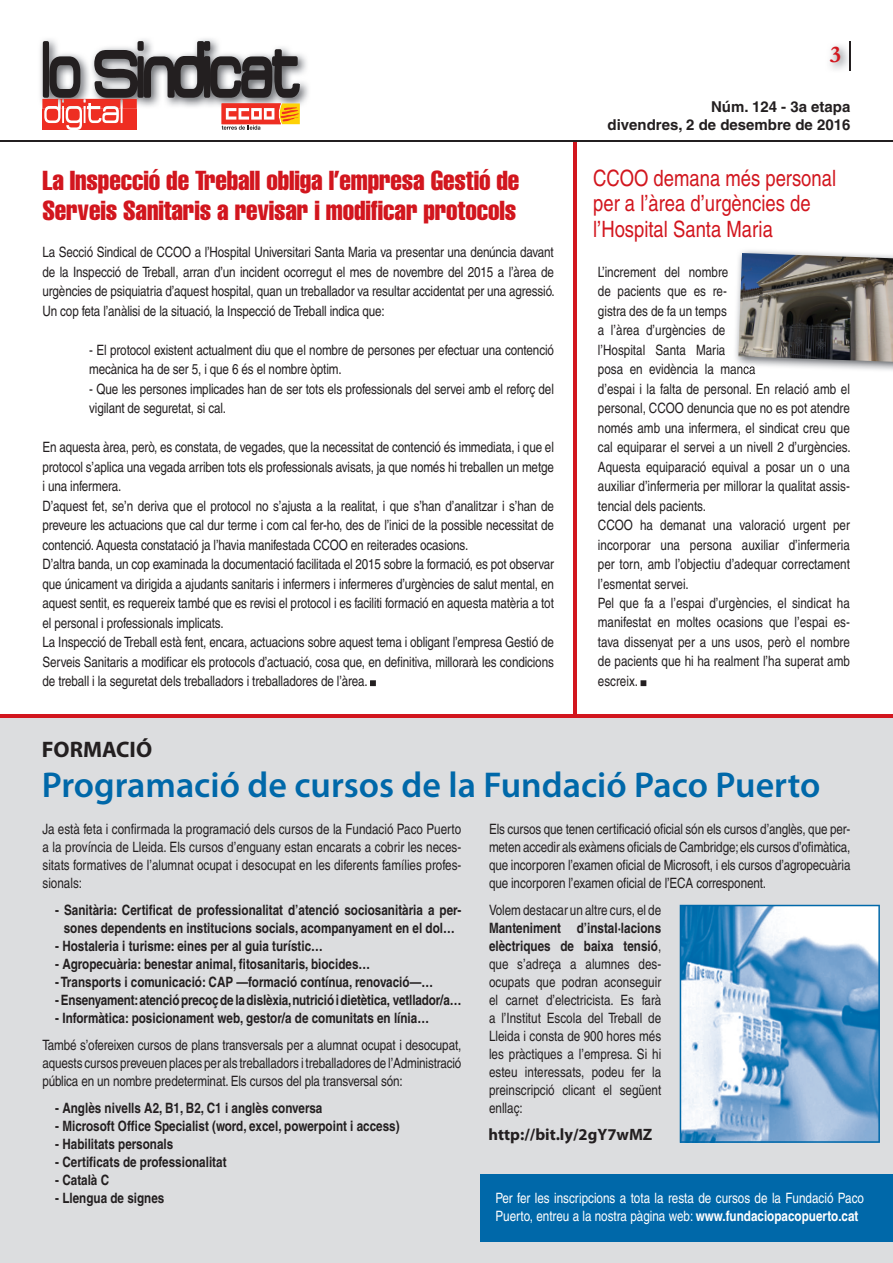
<style>
.page{position:relative;width:893px;height:1263px;background:#fff}
.page>*{position:absolute;margin:0;border:0;box-sizing:border-box;transform-origin:0 0}
.t1{font:600 36px "Myriad Pro";color:#0068a9}
.t2{font:extra-condensed 27px/30px "Helvetica";letter-spacing:-.005em;color:#d2161e}
.t3{font:700 24px "Garamond";color:#d2161e}
.t4{font:condensed 22.5px/25.5px "Helvetica";color:#d2161e}
.t5{font:700 22.5px "Myriad Pro";color:#231f20}
.t6{font:700 16.5px "Myriad Pro";color:#231f20}
.t7{font:700 15px/18px "Helvetica";color:#231f20;text-align:right}
.t8{font:condensed 14.25px/19.5px "Helvetica";letter-spacing:-.01em;color:#231f20;text-align:justify}
.t9{font:700 condensed 14.25px/18px "Helvetica";color:#231f20;text-align:center}
.t10{font:condensed 14.25px/18px "Helvetica";color:#fff}
.s1{font-weight:700}
</style>
<div class="page">
<div style="left:0;top:717px;width:893px;height:546px;background:#dcdddf"></div>
<div style="left:480px;top:1174px;width:413px;height:67px;background:#0068a9"></div>
<img style="left:830px;top:42px;width:20px;height:29px">
<hr style="left:850px;top:41px;width:1px;height:30px;background:#231f20">
<img style="left:40px;top:38px;width:269px;height:71px">
<svg style="left:43px;top:41px;width:257px;height:89px"></svg>
<svg style="left:370px;top:680px;width:6px;height:6px"></svg>
<svg style="left:641px;top:680px;width:5px;height:6px"></svg>
<hr style="left:574px;top:140px;width:3px;height:576px;background:#d2161e">
<img style="left:735px;top:250px;width:158px;height:121px">
<img style="left:733px;top:364px;width:22px;height:9px">
<img style="left:738px;top:253px;width:155px;height:109px">
<hr style="left:0;top:714px;width:893px;height:3px;background:#d2161e">
<svg style="left:680px;top:905px;width:200px;height:238px;background:#8ab5d7"></svg>
<hr style="left:0;top:140px;width:893px;height:1px;background:#231f20">
<h2 class="t2" style="left:43px;top:165px;width:478px">La Inspecció de Treball obliga l’empresa Gestió de<br>Serveis Sanitaris a revisar i modificar protocols</h2>
<p class="t8" style="left:43px;top:242px;width:514px">La Secció Sindical de CCOO a l’Hospital Universitari Santa Maria va presentar una denúncia davant de la Inspecció de Treball, arran d’un incident ocorregut el mes de novembre del 2015 a l’àrea de urgències de psiquiatria d’aquest hospital, quan un treballador va resultar accidentat per una agressió.<br>Un cop feta l’anàlisi de la situació, la Inspecció de Treball indica que:</p>
<p class="t8" style="left:89px;top:340px;width:466px">- El protocol existent actualment diu que el nombre de persones per efectuar una contenció mecànica ha de ser 5, i que 6 és el nombre òptim.</p>
<p class="t8" style="left:89px;top:379px;width:466px">- Que les persones implicades han de ser tots els professionals del servei amb el reforç del vigilant de seguretat, si cal.</p>
<p class="t8" style="left:43px;top:437px;width:513px;text-align:left">En aquesta àrea, però, es constata, de vegades, que la necessitat de contenció és immediata, i que el protocol s’aplica una vegada arriben tots els professionals avisats, ja que només hi treballen un metge i una infermera.<br>D’aquest fet, se’n deriva que el protocol no s’ajusta a la realitat, i que s’han d’analitzar i s’han de preveure les actuacions que cal dur terme i com cal fer-ho, des de l’inici de la possible necessitat de contenció. Aquesta constatació ja l’havia manifestada CCOO en reiterades ocasions.<br>D’altra banda, un cop examinada la documentació facilitada el 2015 sobre la formació, es pot observar que únicament va dirigida a ajudants sanitaris i infermers i infermeres d’urgències de salut mental, en aquest sentit, es requereix també que es revisi el protocol i es faciliti formació en aquesta matèria a tot el personal i professionals implicats.<br>La Inspecció de Treball està fent, encara, actuacions sobre aquest tema i obligant l’empresa Gestió de Serveis Sanitaris a modificar els protocols d’actuació, cosa que, en definitiva, millorarà les condicions de treball i la seguretat dels treballadors i treballadores de l’àrea.</p>
<h3 class="t5" style="left:42px;top:734px;width:112px">FORMACIÓ</h3>
<h3 class="t3" style="left:830px;top:38px;width:13px">3</h3>
<p class="t7" style="left:608px;top:98px;width:244px">Núm. 124 - 3a etapa<br>divendres, 2 de desembre de 2016</p>
<h3 class="t4" style="left:593px;top:165px;width:245px">CCOO demana més personal per a l’àrea d’urgències de l’Hospital Santa Maria</h3>
<p class="t8" style="left:598px;top:262px;width:254px;text-align:left">L’increment del nombre<br>de pacients que es re-<br>gistra des de fa un temps<br>a l’àrea d’urgències de<br>l’Hospital Santa Maria<br>posa en evidència la manca<br>d’espai i la falta de personal. En relació amb el personal, CCOO denuncia que no es pot atendre només amb una infermera, el sindicat creu que cal equiparar el servei a un nivell 2 d’urgències.<br>Aquesta equiparació equival a posar un o una auxiliar d’infermeria per millorar la qualitat assis&shy;tencial dels pacients.<br>CCOO ha demanat una valoració urgent per incorporar una persona auxiliar d’infermeria per torn, amb l’objectiu d’adequar correctament l’esmentat servei.<br>Pel que fa a l’espai d’urgències, el sindicat ha manifestat en moltes ocasions que l’espai es&shy;tava dissenyat per a uns usos, però el nombre de pacients que hi ha realment l’ha superat amb escreix.</p>
<h1 class="t1" style="left:42px;top:762px;width:780px">Programació de cursos de la Fundació Paco Puerto</h1>
<p class="t8" style="left:43px;top:820px;width:420px;line-height:18px">Ja està feta i confirmada la programació dels cursos de la Fundació Paco Puerto a la província de Lleida. Els cursos d’enguany estan encarats a cobrir les neces&shy;sitats formatives de l’alumnat ocupat i desocupat en les diferents famílies profes&shy;sionals:</p>
<p class="t9" style="left:55px;top:900px;width:408px">- Sanitària: Certificat de professionalitat d’atenció sociosanitària a per&shy;sones dependents en institucions socials, acompanyament en el dol…</p>
<p class="t9" style="left:55px;top:936px;width:269px">- Hostaleria i turisme: eines per al guia turístic…</p>
<p class="t9" style="left:55px;top:954px;width:316px">- Agropecuària: benestar animal, fitosanitaris, biocides…</p>
<p class="t9" style="left:55px;top:972px;width:379px">- Transports i comunicació: CAP —formació contínua, renovació—…</p>
<p class="t9" style="left:55px;top:990px;width:408px">- Ensenyament: atenció precoç de la dislèxia, nutrició i dietètica, vetllador/a…</p>
<p class="t9" style="left:55px;top:1008px;width:375px">- Informàtica: posicionament web, gestor/a de comunitats en línia…</p>
<p class="t8" style="left:43px;top:1036px;width:420px;line-height:18px">També s’ofereixen cursos de plans transversals per a alumnat ocupat i desocupat, aquests cursos preveuen places per als treballadors i treballadores de l’Administració pública en un nombre predeterminat. Els cursos del pla transversal són:</p>
<p class="t9" style="left:55px;top:1098px;width:269px">- Anglès nivells A2, B1, B2, C1 i anglès conversa</p>
<p class="t9" style="left:55px;top:1116px;width:346px">- Microsoft Office Specialist (word, excel, powerpoint i access)</p>
<p class="t9" style="left:55px;top:1134px;width:119px">- Habilitats personals</p>
<p class="t9" style="left:55px;top:1152px;width:173px">- Certificats de professionalitat</p>
<p class="t9" style="left:55px;top:1170px;width:55px">- Català C</p>
<p class="t9" style="left:55px;top:1188px;width:111px">- Llengua de signes</p>
<p class="t8" style="left:489px;top:820px;width:363px;line-height:18px">Els cursos que tenen certificació oficial són els cursos d’anglès, que per&shy;meten accedir als exàmens oficials de Cambridge; els cursos d’ofimàtica, que incorporen l’examen oficial de Microsoft, i els cursos d’agropecuària que incorporen l’examen oficial de l’ECA corresponent.</p>
<p class="t8" style="left:489px;top:900px;width:174px">Volem destacar un altre curs, el de</p>
<p class="t8" style="left:489px;top:919px;width:174px;line-height:18px"><span class="s1">Manteniment d’instal·lacions elèctriques de baixa tensió</span>, que s’adreça a alumnes des&shy;ocupats que podran aconseguir el carnet d’electricista. Es farà a l’Institut Escola del Treball de Lleida i consta de 900 hores més les pràctiques a l’empresa. Si hi esteu interessats, podeu fer la preinscripció clicant el següent enllaç:</p>
<p class="t6" style="left:489px;top:1123px;width:165px">http://bit.ly/2gY7wMZ</p>
<p class="t10" style="left:495px;top:1189px;width:370px">Per fer les inscripcions a tota la resta de cursos de la Fundació Paco<br>Puerto, entreu a la nostra pàgina web: <span class="s1">www.fundaciopacopuerto.cat</span></p>
</div>
